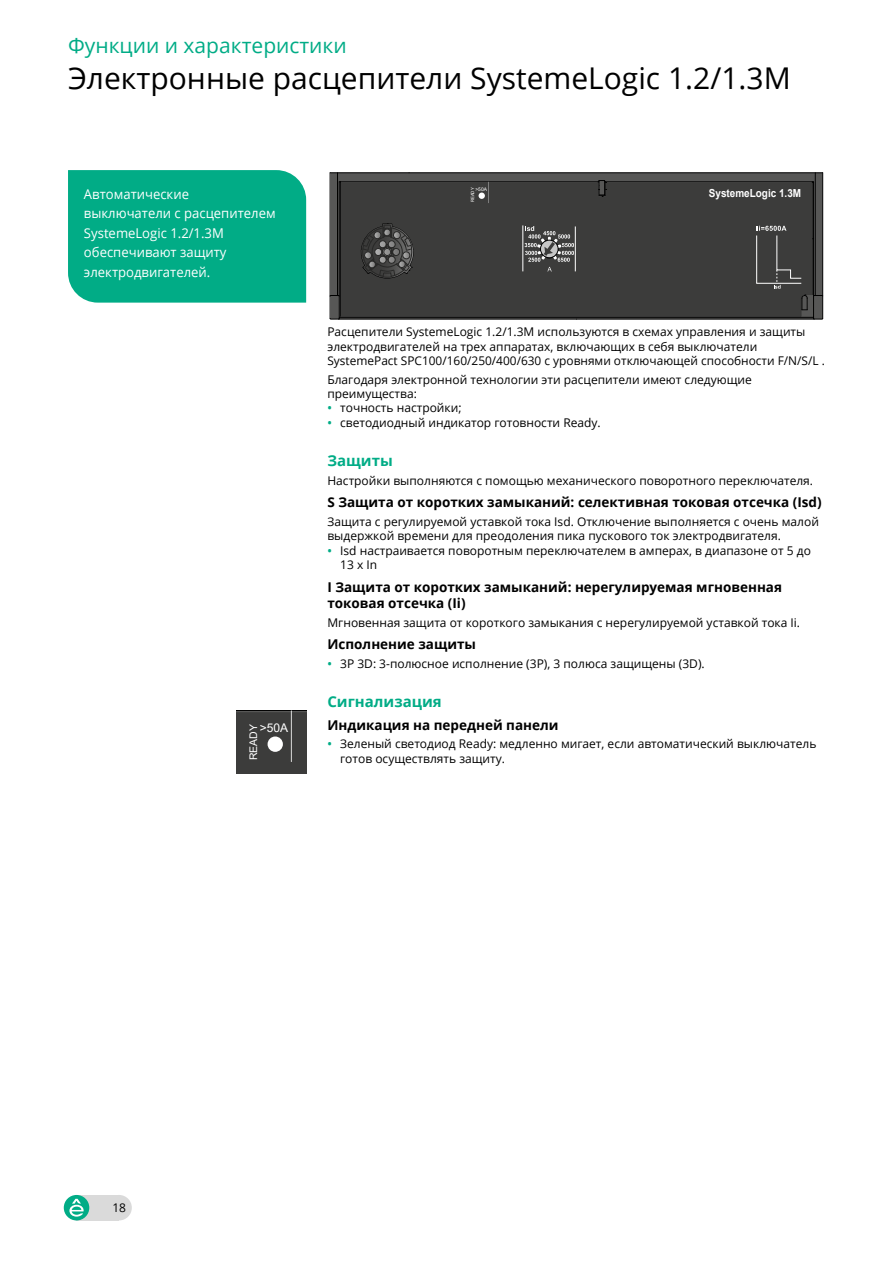
<style>
.page{position:relative;width:893px;height:1263px;background:#fff}
.page>*{position:absolute;margin:0;border:0;box-sizing:border-box;transform-origin:0 0}
.t1{font:30px "Open Sans";color:#000}
.t2{font:21px "Open Sans";color:#01ac86}
.t3{font:700 15px "Open Sans";color:#01ac86}
.t4{font:700 13.5px/16.2px "Open Sans";color:#000}
.t5{font:13.5px/19.5px "Open Sans";color:#fff}
.t6{font:12px/14.4px "Open Sans";color:#000}
.t7{font:12px "Arial";color:#fff}
.t8{font:700 11.1px "Arial";color:#fff;scale:.9 1}
.t9{font:10.5px "Arial";color:#fff}
.t10{font:4.95px "Arial";color:#fff}
.t11{font:4.35px "Arial";color:#fff}
.s1{font-weight:600;color:#01ac86}
</style>
<div class="page">
<div style="left:77px;top:1195px;width:42px;height:25px;background:#dadada"></div>
<div style="left:64px;top:1195px;width:25px;height:25px;background:#01ac86;border-radius:50%"></div>
<svg style="left:69px;top:1199px;width:15px;height:17px"></svg>
<div style="left:106px;top:1195px;width:26px;height:25px;background:#dadada;border-radius:50%"></div>
<div style="left:68px;top:170px;width:238px;height:133px;background:#01ac86"></div>
<hr style="left:409px;top:172px;width:414px;height:1px;background:#000">
<hr style="left:330px;top:172px;width:79px;height:1px;background:#000">
<svg style="left:329px;top:173px;width:494px;height:147px;background:#40403f"></svg>
<div style="left:719px;top:186px;width:88px;height:15px;background:#3c3c3b"></div>
<div style="left:236px;top:710px;width:70px;height:64px;background:#3c3c3b"></div>
<div style="left:268px;top:736px;width:15px;height:16px;background:#fff;border-radius:50%"></div>
<hr style="left:291px;top:710px;width:1px;height:52px;background:#fff">
<h2 class="t2" style="left:68px;top:31px;width:280px">Функции и характеристики</h2>
<h1 class="t1" style="left:68px;top:58px;width:724px">Электронные расцепители SystemeLogic 1.2/1.3M</h1>
<p class="t5" style="left:84px;top:184px;width:193px">Автоматические выключатели с расцепителем<br>SystemeLogic 1.2/1.3M обеспечивают защиту электродвигателей.</p>
<p class="t9" style="left:246px;top:760px;width:38px;rotate:-90deg">READY</p>
<p class="t7" style="left:260px;top:719px;width:30px">&gt;50A</p>
<p class="t11" style="left:470px;top:202px;width:16px;rotate:-90deg">READY</p>
<p class="t10" style="left:475px;top:185px;width:13px">&gt;50A</p>
<p class="t8" style="left:709px;top:186px;width:104px">SystemeLogic 1.3М</p>
<p class="t6" style="left:327px;top:324px;width:499px">Расцепители SystemeLogic 1.2/1.3M используются в схемах управления и защиты электродвигателей на трех аппаратах, включающих в себя выключатели<br>SystemePact SPC100/160/250/400/630 с уровнями отключающей способности F/N/S/L .</p>
<p class="t6" style="left:327px;top:372px;width:426px">Благодаря электронной технологии эти расцепители имеют следующие преимущества:</p>
<p class="t6" style="left:327px;top:401px;width:136px"><span class="s1">•</span> точность настройки;</p>
<p class="t6" style="left:327px;top:415px;width:275px"><span class="s1">•</span> светодиодный индикатор готовности Ready.</p>
<p class="t3" style="left:327px;top:450px;width:67px">Защиты</p>
<p class="t6" style="left:327px;top:473px;width:487px">Настройки выполняются с помощью механического поворотного переключателя.</p>
<p class="t4" style="left:327px;top:494px;width:496px">S Защита от коротких замыканий: селективная токовая отсечка (Isd)</p>
<p class="t6" style="left:327px;top:514px;width:493px">Защита с регулируемой уставкой тока Isd. Отключение выполняется с очень малой выдержкой времени для преодоления пика пускового ток электродвигателя.</p>
<p class="t6" style="left:340px;top:543px;width:472px;text-indent:-13px"><span class="s1">•</span> Isd настраивается поворотным переключателем в амперах, в диапазоне от 5 до<br>13 х In</p>
<p class="t4" style="left:327px;top:578px;width:456px">I Защита от коротких замыканий: нерегулируемая мгновенная токовая отсечка (Ii)</p>
<p class="t6" style="left:327px;top:615px;width:474px">Мгновенная защита от короткого замыкания с нерегулируемой уставкой тока Ii.</p>
<p class="t4" style="left:327px;top:636px;width:150px">Исполнение защиты</p>
<p class="t6" style="left:327px;top:656px;width:379px"><span class="s1">•</span> 3P 3D: 3-полюсное исполнение (3P), 3 полюса защищены (3D).</p>
<p class="t3" style="left:327px;top:691px;width:116px">Сигнализация</p>
<p class="t4" style="left:327px;top:716px;width:233px">Индикация на передней панели</p>
<p class="t6" style="left:340px;top:736px;width:478px;text-indent:-13px"><span class="s1">•</span> Зеленый светодиод Ready: медленно мигает, если автоматический выключатель готов осуществлять защиту.</p>
<p class="t6" style="left:112px;top:1200px;width:15px">18</p>
</div>
